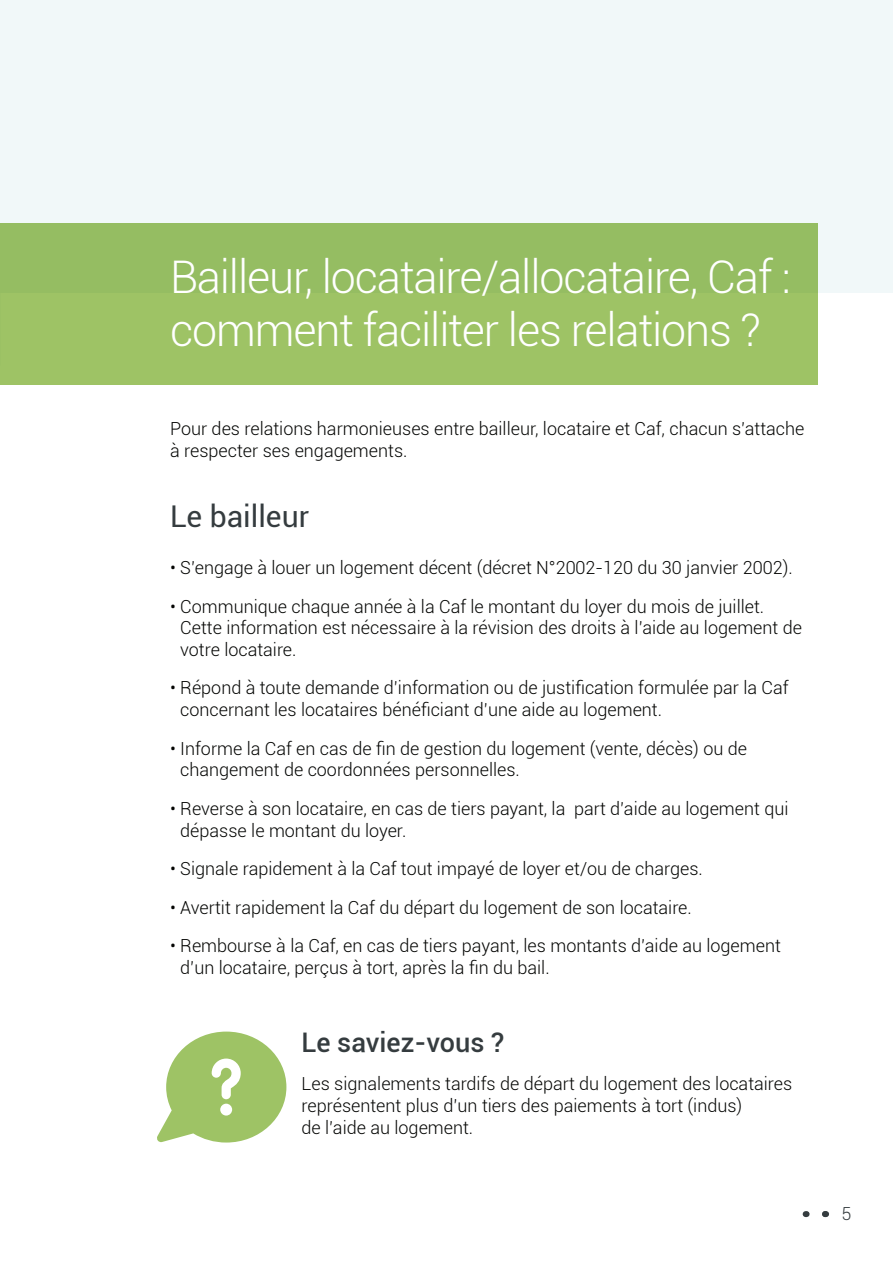
<style>
.page{position:relative;width:893px;height:1263px;background:#fff}
.page>*{position:absolute;margin:0;border:0;box-sizing:border-box;transform-origin:0 0}
.t1{font:300 45px/52.5px "Roboto";letter-spacing:-.025em;color:#fff}
.t2{font:30px "Roboto";color:#353c3f}
.t3{font:500 27px "Roboto";color:#353c3f}
.t4{font:300 18px/21.6px "Roboto";color:#040503}
.t5{font:300 18px "Roboto";color:#353c3f}
</style>
<div class="page">
<div style="left:0;top:0;width:893px;height:293px;background:#f1f8f9"></div>
<svg style="left:822px;top:1211px;width:4px;height:6px"></svg>
<div style="left:0;top:223px;width:817px;height:162px;background:#9ec365"></div>
<svg style="left:157px;top:1031px;width:129px;height:111px"></svg>
<p class="t1" style="left:170px;top:249px;width:622px">Bailleur, locataire/allocataire, Caf : comment faciliter les relations ?</p>
<p class="t4" style="left:170px;top:417px;width:636px">Pour des relations harmonieuses entre bailleur, locataire et Caf, chacun s’attache à respecter ses engagements.</p>
<p class="t2" style="left:170px;top:495px;width:141px">Le bailleur</p>
<p class="t4" style="left:170px;top:556px;width:624px">• S’engage à louer un logement décent (décret N°2002-120 du 30 janvier 2002).</p>
<p class="t4" style="left:180px;top:595px;width:623px;text-indent:-10px">• Communique chaque année à la Caf le montant du loyer du mois de juillet.<br>Cette information est nécessaire à la révision des droits à l’aide au logement de votre locataire.</p>
<p class="t4" style="left:180px;top:677px;width:610px;text-indent:-10px">• Répond à toute demande d’information ou de justification formulée par la Caf concernant les locataires bénéficiant d’une aide au logement.</p>
<p class="t4" style="left:180px;top:737px;width:568px;text-indent:-10px">• Informe la Caf en cas de fin de gestion du logement (vente, décès) ou de changement de coordonnées personnelles.</p>
<p class="t4" style="left:180px;top:797px;width:610px;text-indent:-10px">• Reverse à son locataire, en cas de tiers payant, la part d’aide au logement qui dépasse le montant du loyer.</p>
<p class="t4" style="left:170px;top:857px;width:534px">• Signale rapidement à la Caf tout impayé de loyer et/ou de charges.</p>
<p class="t4" style="left:170px;top:896px;width:523px">• Avertit rapidement la Caf du départ du logement de son locataire.</p>
<p class="t4" style="left:180px;top:934px;width:602px;text-indent:-10px">• Rembourse à la Caf, en cas de tiers payant, les montants d’aide au logement d’un locataire, perçus à tort, après la fin du bail.</p>
<p class="t3" style="left:302px;top:1023px;width:204px">Le saviez-vous ?</p>
<p class="t4" style="left:302px;top:1073px;width:492px">Les signalements tardifs de départ du logement des locataires représentent plus d’un tiers des paiements à tort (indus)<br>de l’aide au logement.</p>
<p class="t5" style="left:842px;top:1201px;width:11px">5</p>
</div>
